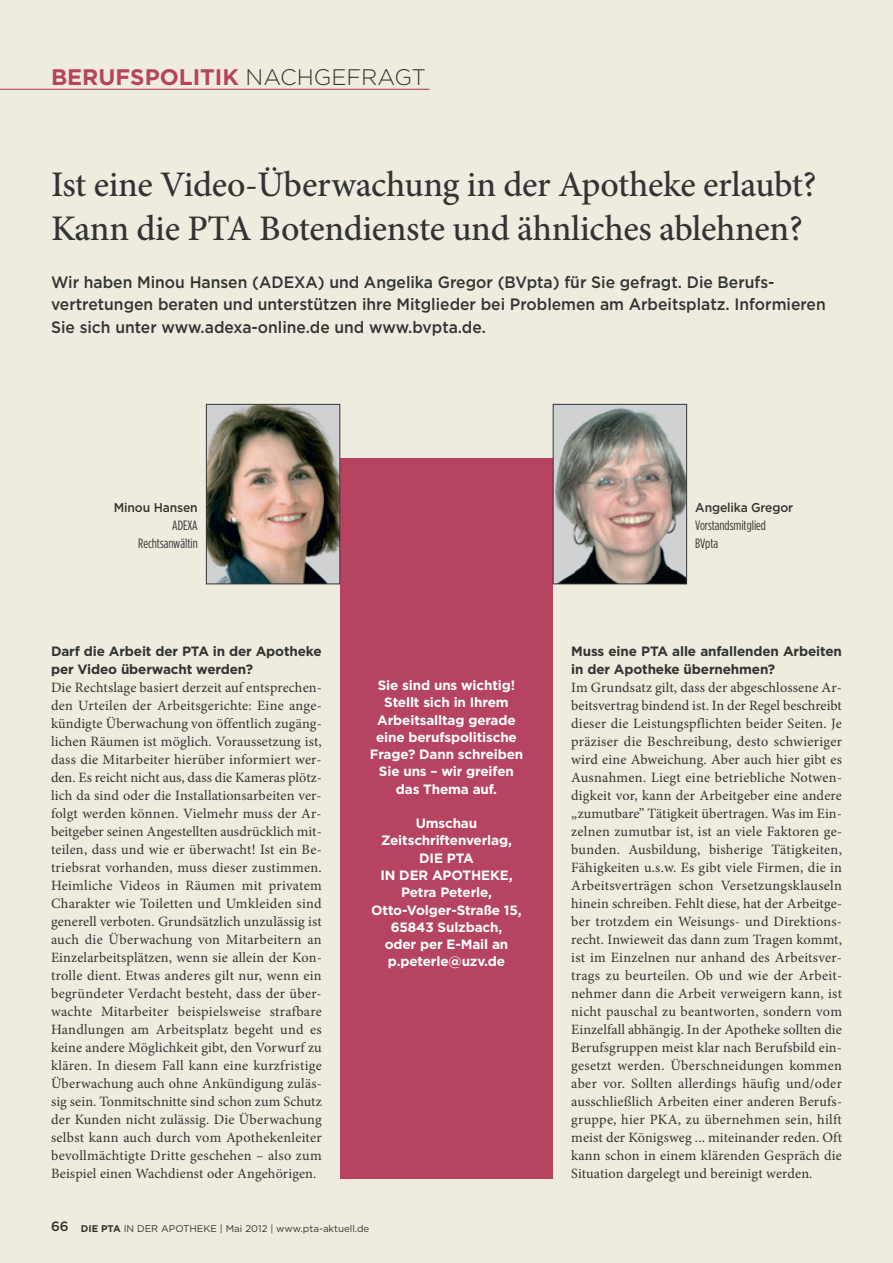
<style>
.page{position:relative;width:893px;height:1263px;background:#eeecde}
.page>*{position:absolute;margin:0;border:0;box-sizing:border-box;transform-origin:0 0}
.t1{font:500 36px/43.5px "Minion Pro";letter-spacing:-.01em;color:#343334}
.t2{font:700 22.5px "Gotham";color:#b64461}
.t3{font:500 16.5px/22.5px "Gotham";color:#343334;scale:.95 1}
.t4{font:14.25px/18px "Minion Pro";letter-spacing:.01em;color:#343334;text-align:justify}
.t5{font:700 13.5px/17.2px "Gotham";letter-spacing:-.01em;color:#fff;text-align:center}
.t6{font:700 13.5px/18px "Gotham";letter-spacing:-.01em;color:#343334}
.t7{font:13.5px/18px "Gotham Condensed";color:#343334;text-align:right}
.t8{font:500 12.75px "Gotham";letter-spacing:-.01em;color:#343334;scale:.95 1}
.t9{font:9.75px "Gotham";color:#343334}
.s1{font-weight:300;color:#343334}
.s2{font-weight:500;font-size:13.5px}
.s3{font-weight:700}
</style>
<div class="page">
<div style="left:340px;top:458px;width:213px;height:720px;background:#b64461"></div>
<img style="left:555px;top:406px;width:130px;height:176px">
<div style="left:553px;top:404px;width:134px;height:180px;border:1px solid #343334"></div>
<img style="left:208px;top:406px;width:130px;height:176px">
<div style="left:206px;top:404px;width:134px;height:180px;border:1px solid #343334"></div>
<hr style="left:0;top:89px;width:429px;height:1px;background:#b64461">
<h2 class="t2" style="left:51px;top:68px;width:377px">BERUFSPOLITIK <span class="s1">NACHGEFRAGT</span></h2>
<h1 class="t1" style="left:51px;top:166px;width:767px">Ist eine Video-Überwachung in der Apotheke erlaubt?<br>Kann die PTA Botendienste und ähnliches ablehnen?</h1>
<p class="t3" style="left:51px;top:272px;width:817px">Wir haben Minou Hansen (ADEXA) und Angelika Gregor (BVpta) für Sie gefragt. Die Berufs&shy;vertretungen beraten und unterstützen ihre Mitglieder bei Problemen am Arbeitsplatz. Informieren<br>Sie sich unter www.adexa-online.de und www.bvpta.de.</p>
<p class="t8" style="left:114px;top:503px;width:90px">Minou Hansen</p>
<p class="t7" style="left:138px;top:517px;width:61px">ADEXA<br>Rechtsanwältin</p>
<p class="t6" style="left:51px;top:643px;width:272px">Darf die Arbeit der PTA in der Apotheke per Video überwacht werden?</p>
<p class="t4" style="left:51px;top:680px;width:272px">Die Rechtslage basiert derzeit auf entsprechen&shy;den Urteilen der Arbeitsgerichte: Eine ange&shy;kündigte Überwachung von öffentlich zugäng&shy;lichen Räumen ist möglich. Voraussetzung ist, dass die Mitarbeiter hierüber informiert wer&shy;den. Es reicht nicht aus, dass die Kameras plötz&shy;lich da sind oder die Installationsarbeiten ver&shy;folgt werden können. Vielmehr muss der Ar&shy;beitgeber seinen Angestellten ausdrücklich mit&shy;teilen, dass und wie er überwacht! Ist ein Be&shy;triebsrat vorhanden, muss dieser zustimmen.<br>Heimliche Videos in Räumen mit privatem Charakter wie Toiletten und Umkleiden sind generell verboten. Grundsätzlich unzulässig ist auch die Überwachung von Mitarbeitern an Einzelarbeitsplätzen, wenn sie allein der Kon&shy;trolle dient. Etwas anderes gilt nur, wenn ein begründeter Verdacht besteht, dass der über&shy;wachte Mitarbeiter beispielsweise strafbare Handlungen am Arbeitsplatz begeht und es keine andere Möglichkeit gibt, den Vorwurf zu klären. In diesem Fall kann eine kurzfristige Überwachung auch ohne Ankündigung zuläs&shy;sig sein. Tonmitschnitte sind schon zum Schutz der Kunden nicht zulässig. Die Überwachung selbst kann auch durch vom Apothekenleiter bevollmächtigte Dritte geschehen – also zum Beispiel einen Wachdienst oder Angehörigen.</p>
<p class="t5" style="left:370px;top:678px;width:155px">Sie sind uns wichtig!<br>Stellt sich in Ihrem<br>Arbeitsalltag gerade eine berufspolitische<br>Frage? Dann schreiben<br>Sie uns – wir greifen das Thema auf.</p>
<p class="t5" style="left:371px;top:816px;width:152px">Umschau<br>Zeitschriftenverlag,<br>DIE PTA<br>IN DER APOTHEKE,<br>Petra Peterle,<br>Otto-Volger-Straße 15,<br>65843 Sulzbach,<br>oder per E-Mail an p.peterle@uzv.de</p>
<p class="t9" style="left:51px;top:1225px;width:320px"><span class="s2">66</span> <span class="s3">DIE PTA</span> IN DER APOTHEKE | Mai 2012 | www.pta-aktuell.de</p>
<p class="t8" style="left:695px;top:503px;width:105px">Angelika Gregor</p>
<p class="t7" style="left:695px;top:517px;width:72px;text-align:left">Vorstandsmitglied<br>BVpta</p>
<p class="t6" style="left:571px;top:643px;width:272px">Muss eine PTA alle anfallenden Arbeiten in der Apotheke übernehmen?</p>
<p class="t4" style="left:571px;top:680px;width:272px">Im Grundsatz gilt, dass der abgeschlossene Ar&shy;beitsvertrag bindend ist. In der Regel beschreibt dieser die Leistungspflichten beider Seiten. Je präziser die Beschreibung, desto schwieriger wird eine Abweichung. Aber auch hier gibt es Ausnahmen. Liegt eine betriebliche Notwen&shy;digkeit vor, kann der Arbeitgeber eine andere „zumutbare” Tätigkeit übertragen. Was im Ein&shy;zelnen zumutbar ist, ist an viele Faktoren ge&shy;bunden. Ausbildung, bisherige Tätigkeiten, Fähigkeiten u.s.w. Es gibt viele Firmen, die in Arbeitsverträgen schon Versetzungsklauseln hinein schreiben. Fehlt diese, hat der Arbeitge&shy;ber trotzdem ein Weisungs- und Direktions&shy;recht. Inwieweit das dann zum Tragen kommt, ist im Einzelnen nur anhand des Arbeitsver&shy;trags zu beurteilen. Ob und wie der Arbeit&shy;nehmer dann die Arbeit verweigern kann, ist nicht pauschal zu beantworten, sondern vom Einzelfall abhängig. In der Apotheke sollten die Berufsgruppen meist klar nach Berufsbild ein&shy;gesetzt werden. Überschneidungen kommen aber vor. Sollten allerdings häufig und/oder ausschließlich Arbeiten einer anderen Berufs&shy;gruppe, hier PKA, zu übernehmen sein, hilft meist der Königsweg ... miteinander reden. Oft kann schon in einem klärenden Gespräch die Situation dargelegt und bereinigt werden.</p>
</div>
